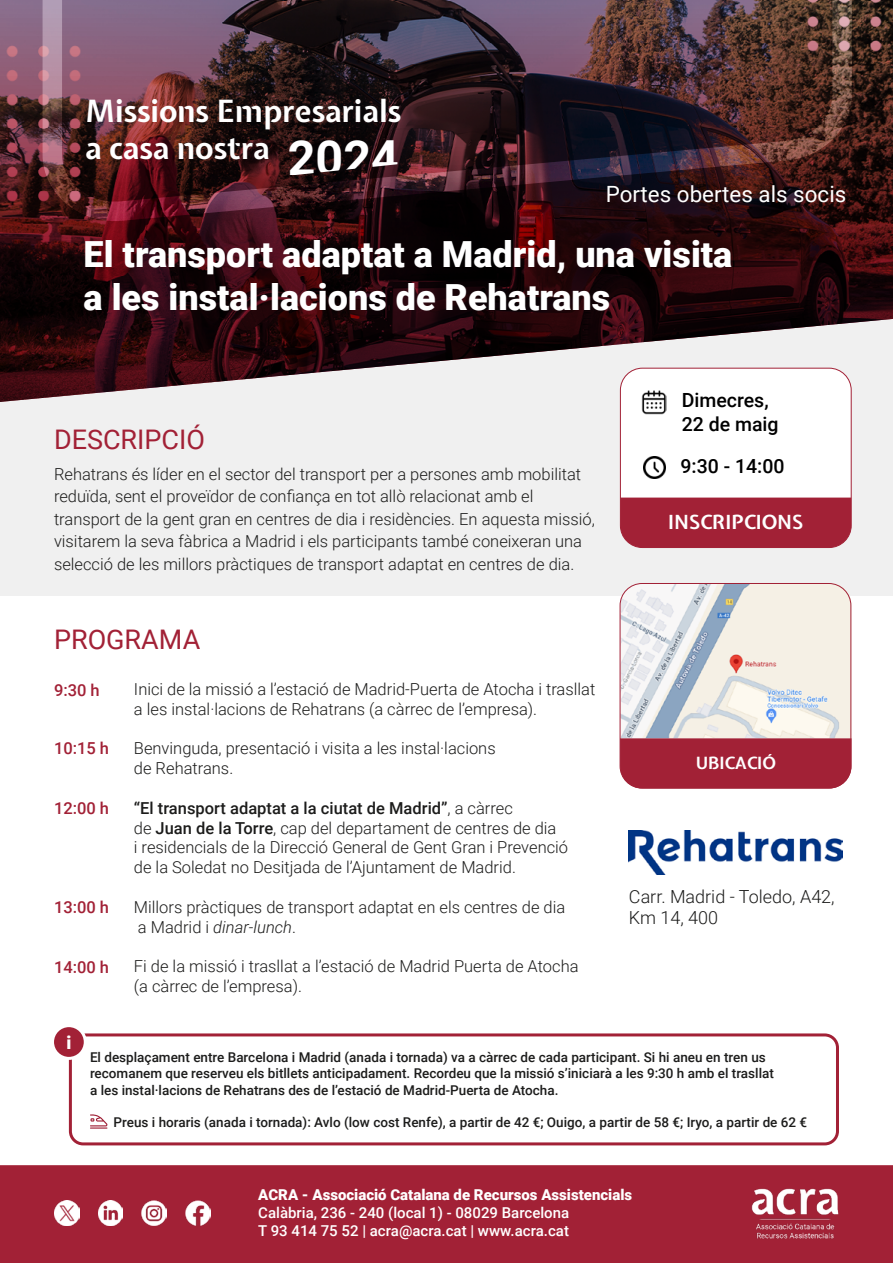
<style>
.page{position:relative;width:893px;height:1263px;background:#fff}
.page>*{position:absolute;margin:0;border:0;box-sizing:border-box;transform-origin:0 0}
.t1{font:700 48.3px "Roboto";color:#fff}
.t2{font:900 36px/43.2px "Roboto";color:#fff}
.t3{font:700 30.6px/36.8px "Expletus Sans";color:#fff}
.t4{font:27px "Roboto";color:#a22136}
.t5{font:22.35px "Roboto";color:#fff}
.t6{font:500 19.5px/23.4px "Roboto";color:#000}
.t7{font:700 19.5px "Expletus Sans";color:#fff}
.t8{font:300 18px/21.6px "Roboto";color:#1c1c1b}
.t9{font:900 18px "Roboto";color:#fff}
.t10{font:700 16.8px "Expletus Sans";color:#fff}
.t11{font:300 16.5px/19.8px "Roboto";color:#1c1c1b}
.t12{font:500 16.5px "Roboto";color:#a22136}
.t13{font:500 15px/18px "Roboto";color:#fff}
.t14{font:900 15px "Roboto";color:#fff}
.t15{font:500 13.5px/16.2px "Roboto";color:#1c1c1b}
.s1{font-weight:500}
.s2{font-style:italic}
</style>
<div class="page">
<div style="left:0;top:237px;width:893px;height:359px;background:#f0f0f0"></div>
<img style="left:620px;top:583px;width:231px;height:155px">
<img style="left:0;top:0;width:893px;height:402px">
<img style="left:43px;top:0;width:809px;height:221px">
<div style="left:620px;top:583px;width:231px;height:205px;border:1px solid #a22136;border-radius:22px"></div>
<div style="left:620px;top:738px;width:231px;height:50px;background:#a22136"></div>
<div style="left:0;top:1165px;width:893px;height:98px;background:#a22136"></div>
<img style="left:746px;top:1179px;width:93px;height:76px">
<div style="left:620px;top:368px;width:231px;height:179px;background:#fff;border-radius:22px"></div>
<div style="left:620px;top:368px;width:231px;height:180px;border:1px solid #a22136;border-radius:22px"></div>
<div style="left:620px;top:498px;width:231px;height:49px;background:#a22136"></div>
<img style="left:642px;top:390px;width:25px;height:25px">
<img style="left:643px;top:456px;width:22px;height:22px">
<img style="left:54px;top:1201px;width:25px;height:25px">
<img style="left:98px;top:1201px;width:25px;height:25px">
<img style="left:142px;top:1201px;width:25px;height:25px">
<img style="left:186px;top:1201px;width:25px;height:25px">
<img style="left:629px;top:830px;width:214px;height:45px">
<div style="left:69px;top:1033px;width:770px;height:112px;border:3px solid #a22136;border-radius:13px"></div>
<div style="left:53px;top:1026px;width:32px;height:32px;background:#a22136;border-radius:50%"></div>
<div style="left:51px;top:1024px;width:36px;height:36px;border:3px solid #fff;border-radius:50%"></div>
<svg style="left:90px;top:1114px;width:18px;height:14px"></svg>
<h3 class="t3" style="left:85px;top:94px;width:317px">Missions Empresarials a casa nostra</h3>
<h1 class="t1" style="left:288px;top:124px;width:112px">2024</h1>
<h3 class="t5" style="left:606px;top:178px;width:242px">Portes obertes als socis</h3>
<h2 class="t2" style="left:84px;top:231px;width:650px">El transport adaptat a Madrid, una visita a les instal·lacions de Rehatrans</h2>
<h3 class="t4" style="left:54px;top:421px;width:153px">DESCRIPCIÓ</h3>
<p class="t11" style="left:54px;top:462px;width:542px;line-height:22.5px">Rehatrans és líder en el sector del transport per a persones amb mobilitat reduïda, sent el proveïdor de confiança en tot allò relacionat amb el transport de la gent gran en centres de dia i residències. En aquesta missió, visitarem la seva fàbrica a Madrid i els participants també coneixeran una selecció de les millors pràctiques de transport adaptat en centres de dia.</p>
<h3 class="t4" style="left:54px;top:621px;width:148px">PROGRAMA</h3>
<p class="t12" style="left:54px;top:679px;width:47px">9:30 h</p>
<p class="t12" style="left:54px;top:737px;width:57px">10:15 h</p>
<p class="t12" style="left:54px;top:796px;width:57px">12:00 h</p>
<p class="t12" style="left:54px;top:896px;width:57px">13:00 h</p>
<p class="t12" style="left:54px;top:955px;width:57px">14:00 h</p>
<p class="t9" style="left:66px;top:1030px;width:6px">i</p>
<p class="t11" style="left:134px;top:679px;width:463px">Inici de la missió a l’estació de Madrid-Puerta de Atocha i trasllat a les instal·lacions de Rehatrans (a càrrec de l’empresa).</p>
<p class="t11" style="left:134px;top:738px;width:363px">Benvinguda, presentació i visita a les instal·lacions de Rehatrans.</p>
<p class="t11" style="left:134px;top:797px;width:436px"><span class="s1">“El transport adaptat a la ciutat de Madrid”</span>, a càrrec<br>de <span class="s1">Juan de la Torre</span>, cap del departament de centres de dia<br>i residencials de la Direcció General de Gent Gran i Prevenció de la Soledat no Desitjada de l’Ajuntament de Madrid.</p>
<p class="t11" style="left:134px;top:896px;width:433px">Millors pràctiques de transport adaptat en els centres de dia a Madrid i <span class="s2">dinar-lunch</span>.</p>
<p class="t11" style="left:134px;top:956px;width:446px">Fi de la missió i trasllat a l’estació de Madrid Puerta de Atocha (a càrrec de l’empresa).</p>
<p class="t6" style="left:682px;top:388px;width:98px">Dimecres,<br>22 de maig</p>
<p class="t6" style="left:680px;top:454px;width:105px">9:30 - 14:00</p>
<p class="t7" style="left:668px;top:511px;width:137px">INSCRIPCIONS</p>
<p class="t10" style="left:696px;top:754px;width:81px">UBICACIÓ</p>
<p class="t8" style="left:629px;top:885px;width:207px">Carr. Madrid - Toledo, A42,<br>Km 14, 400</p>
<p class="t15" style="left:90px;top:1049px;width:685px">El desplaçament entre Barcelona i Madrid (anada i tornada) va a càrrec de cada participant. Si hi aneu en tren us recomanem que reserveu els bitllets anticipadament. Recordeu que la missió s’iniciarà a les 9:30 h amb el trasllat a les instal·lacions de Rehatrans des de l’estació de Madrid-Puerta de Atocha.</p>
<p class="t15" style="left:114px;top:1114px;width:695px">Preus i horaris (anada i tornada): Avlo (low cost Renfe), a partir de 42 €; Ouigo, a partir de 58 €; Iryo, a partir de 62 €</p>
<p class="t14" style="left:258px;top:1184px;width:375px">ACRA - Associació Catalana de Recursos Assistencials</p>
<p class="t13" style="left:258px;top:1203px;width:312px">Calàbria, 236 - 240 (local 1) - 08029 Barcelona<br>T 93 414 75 52 | acra@acra.cat | www.acra.cat</p>
</div>
